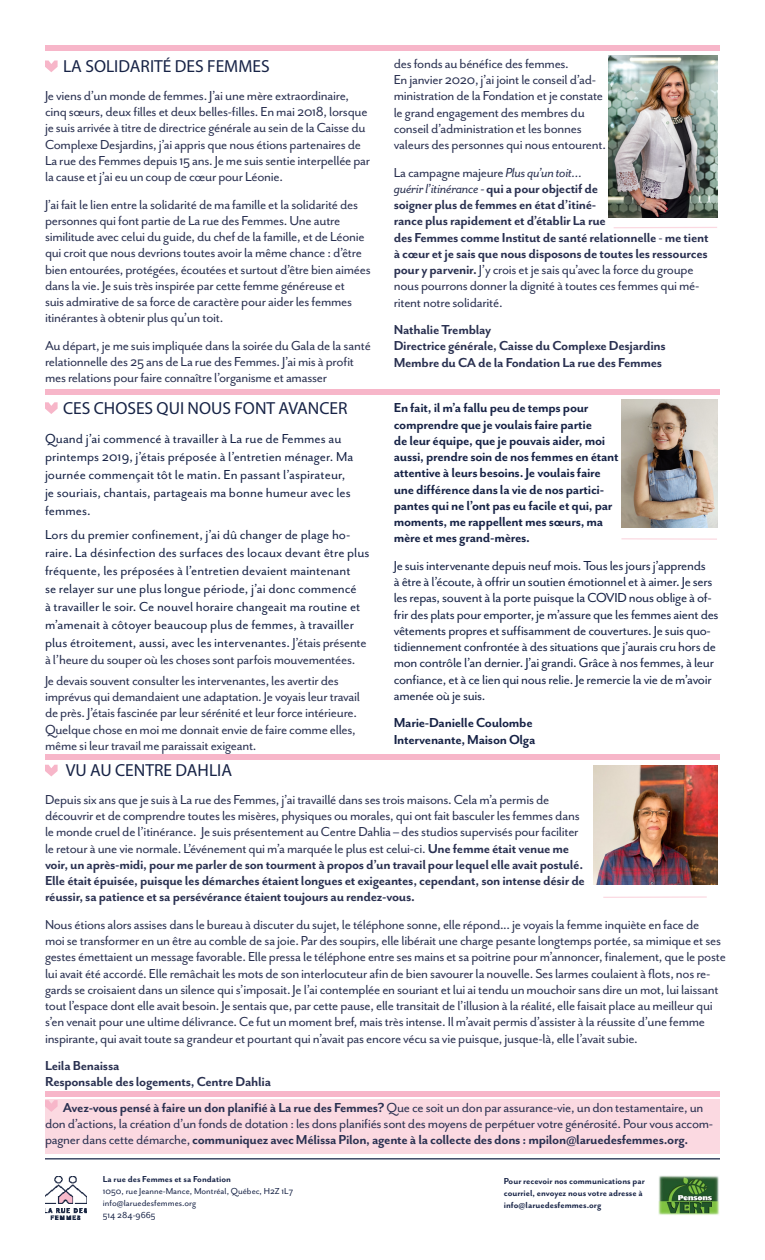
<style>
.page{position:relative;width:765px;height:1260px;background:#fff}
.page>*{position:absolute;margin:0;border:0;box-sizing:border-box;transform-origin:0 0}
.Titre{font:17.5px "Myriad Pro";color:#172346}
.Texte_courant_1{font:15px/16.2px "Mr Eaves San OT";letter-spacing:-.02em;color:#2a3151}
.Texte_courant_1_-_Bo{font:15px/16.2px "Mr Eaves San OT";letter-spacing:-.02em;color:#2a3151}
.Texte_courant_1-2{font:15px/18px "Mr Eaves San OT";color:#172346}
.Texte_courant_1_-_Bo-2{font:700 15px/16.2px "Mr Eaves San OT";letter-spacing:-.02em;color:#2a3151}
.Texte_courant_1-3{font:15px/16.2px "Mr Eaves San OT";letter-spacing:-.02em;color:#172346}
.Texte_courant_1-4{font:700 15px/16.2px "Mr Eaves San OT";letter-spacing:-.02em;color:#172346}
.Titre-2{font:15px/16.2px "Mr Eaves San OT";letter-spacing:-.02em;color:#2a3151}
.Texte_courant_1-5{font:700 15px "Mr Eaves San OT";letter-spacing:-.02em;color:#2a3151}
.t1{font:700 10px/12px "Mr Eaves San OT";color:#172346}
.t2{font:10px/12px "Mr Eaves San OT";color:#172346}
.s1{color:#2a3151}
.s2{font-weight:400}
.s3{font-weight:400;font-style:italic}
.s4{font-weight:700}
</style>
<div class="page">
<hr style="left:45px;top:1158px;width:675px;height:1px;background:#172346">
<img style="left:659px;top:1176px;width:60px;height:39px">
<img style="left:45px;top:1176px;width:41px;height:43px">
<div style="left:45px;top:389px;width:675px;height:5px;background:#f7b6c9"></div>
<div style="left:45px;top:45px;width:675px;height:6px;background:#f7b6c9"></div>
<svg style="left:45px;top:61px;width:13px;height:11px"></svg>
<svg style="left:45px;top:402px;width:13px;height:12px"></svg>
<div style="left:45px;top:754px;width:675px;height:6px;background:#f7b6c9"></div>
<svg style="left:45px;top:765px;width:13px;height:11px"></svg>
<hr style="left:603px;top:896px;width:104px;height:2px;background:#fbd9e1">
<img style="left:622px;top:400px;width:95px;height:127px">
<img style="left:609px;top:55px;width:108px;height:163px">
<hr style="left:621px;top:538px;width:96px;height:2px;background:#fbd9e1">
<hr style="left:614px;top:227px;width:103px;height:1px;background:#fbd9e1">
<div style="left:45px;top:1091px;width:675px;height:6px;background:#f7b6c9"></div>
<div style="left:45px;top:1099px;width:675px;height:55px;background:#fbd9e1"></div>
<svg style="left:45px;top:1100px;width:13px;height:12px"></svg>
<img style="left:593px;top:765px;width:124px;height:120px">
<p class="Titre" style="left:63px;top:56px;width:208px">LA SOLIDARITÉ DES FEMMES</p>
<p class="Texte_courant_1_-_Bo" style="left:45px;top:87px;width:327px">Je viens d’un monde de femmes. J’ai une mère extraordinaire, cinq sœurs, deux filles et deux belles-filles. En mai 2018, lorsque je suis arrivée à titre de directrice générale au sein de la Caisse du Complexe Desjardins, j’ai appris que nous étions partenaires de La rue des Femmes depuis 15 ans. Je me suis sentie interpellée par la cause et j’ai eu un coup de cœur pour Léonie.</p>
<p class="Texte_courant_1_-_Bo" style="left:45px;top:196px;width:327px">J’ai fait le lien entre la solidarité de ma famille et la solidarité des personnes qui font partie de La rue des Femmes. Une autre similitude avec celui du guide, du chef de la famille, et de Léonie qui croit que nous devrions toutes avoir la même chance : d’être bien entourées, protégées, écoutées et surtout d’être bien aimées dans la vie. Je suis très inspirée par cette femme généreuse et<br>suis admirative de sa force de caractère pour aider les femmes itinérantes à obtenir plus qu’un toit.</p>
<p class="Texte_courant_1_-_Bo" style="left:45px;top:337px;width:327px">Au départ, je me suis impliquée dans la soirée du Gala de la santé relationnelle des 25 ans de La rue des Femmes. J’ai mis à profit mes relations pour faire connaître l’organisme et amasser</p>
<p class="Titre" style="left:63px;top:397px;width:286px">CES CHOSES QUI NOUS FONT AVANCER</p>
<p class="Texte_courant_1-2" style="left:45px;top:430px;width:310px">Quand j’ai commencé à travailler à La rue de Femmes au printemps 2019, j’étais préposée à l’entretien ménager. Ma journée commençait tôt le matin. En passant l’aspirateur, je souriais, chantais, partageais ma bonne humeur avec les femmes.</p>
<p class="Texte_courant_1-2" style="left:45px;top:526px;width:326px">Lors du premier confinement, j’ai dû changer de plage ho&shy;raire. La désinfection des surfaces des locaux devant être plus fréquente, les préposées à l’entretien devaient maintenant<br>se relayer sur une plus longue période, j’ai donc commencé<br>à travailler le soir. Ce nouvel horaire changeait ma routine et m’amenait à côtoyer beaucoup plus de femmes, à travailler plus étroitement, aussi, avec les intervenantes. <span class="s1">J’étais présente</span></p>
<p class="Texte_courant_1" style="left:45px;top:651px;width:312px">à l’heure du souper où les choses sont parfois mouvementées.</p>
<p class="Texte_courant_1" style="left:45px;top:672px;width:317px">Je devais souvent consulter les intervenantes, les avertir des imprévus qui demandaient une adaptation. Je voyais leur travail de près. J’étais fascinée par leur sérénité et leur force intérieure.<br>Quelque chose en moi me donnait envie de faire comme elles, même si leur travail me paraissait exigeant.</p>
<p class="Texte_courant_1_-_Bo" style="left:394px;top:56px;width:214px">des fonds au bénéfice des femmes.<br>En janvier 2020, j’ai joint le conseil d’ad&shy;ministration de la Fondation et je constate le grand engagement des membres du conseil d’administration et les bonnes valeurs des personnes qui nous entourent.</p>
<p class="Texte_courant_1_-_Bo-2" style="left:394px;top:164px;width:316px"><span class="s2">La campagne majeure</span> <span class="s3">Plus qu’un toit…<br>guérir l’itinérance -</span> qui a pour objectif de<br>soigner plus de femmes en état d’itiné-<br>rance plus rapidement et d’établir La rue<br>des Femmes comme Institut de santé relationnelle <span class="s2">-</span> me tient à cœur et je sais que nous disposons de toutes les ressources pour y parvenir. <span class="s2">J’y crois et je sais qu’avec la force du groupe nous pourrons donner la dignité à toutes ces femmes qui mé&shy;ritent notre solidarité.</span></p>
<p class="Texte_courant_1_-_Bo-2" style="left:394px;top:322px;width:99px">Nathalie Tremblay</p>
<p class="Texte_courant_1_-_Bo-2" style="left:394px;top:338px;width:274px">Directrice générale, Caisse du Complexe Desjardins</p>
<p class="Texte_courant_1_-_Bo-2" style="left:394px;top:354px;width:270px">Membre du CA de la Fondation La rue des Femmes</p>
<p class="Texte_courant_1-4" style="left:394px;top:400px;width:227px">En fait, il m’a fallu peu de temps pour comprendre que je voulais faire partie<br>de leur équipe, que je pouvais aider, moi aussi, prendre soin de nos femmes en étant attentive à leurs besoins. Je voulais faire une différence dans la vie de nos partici&shy;pantes qui ne l’ont pas eu facile et qui, par moments, me rappellent mes sœurs, ma mère et mes grand-mères.</p>
<p class="Texte_courant_1-3" style="left:394px;top:558px;width:326px">Je suis intervenante depuis neuf mois. Tous les jours j’apprends<br>à être à l’écoute, à offrir un soutien émotionnel et à aimer. Je sers les repas, souvent à la porte puisque la COVID nous oblige à of&shy;frir des plats pour emporter, je m’assure que les femmes aient des vêtements propres et suffisamment de couvertures. Je suis quo&shy;tidiennement confrontée à des situations que j’aurais cru hors de mon contrôle l’an dernier. J’ai grandi. Grâce à nos femmes, à leur confiance, et à ce lien qui nous relie. Je remercie la vie de m’avoir amenée où je suis.</p>
<p class="Texte_courant_1-4" style="left:394px;top:715px;width:140px">Marie-Danielle Coulombe</p>
<p class="Texte_courant_1-4" style="left:394px;top:731px;width:143px">Intervenante, Maison Olga</p>
<p class="Titre" style="left:66px;top:760px;width:168px">VU AU CENTRE DAHLIA</p>
<p class="Texte_courant_1" style="left:45px;top:792px;width:542px">Depuis six ans que je suis à La rue des Femmes, j’ai travaillé dans ses trois maisons. Cela m’a permis de découvrir et de comprendre toutes les misères, physiques ou morales, qui ont fait basculer les femmes dans le monde cruel de l’itinérance. Je suis présentement au Centre Dahlia – des studios supervisés pour faciliter le retour à une vie normale. L’événement qui m’a marquée le plus est celui-ci. <span class="s4">Une femme était venue me voir, un après-midi, pour me parler de son tourment à propos d’un travail pour lequel elle avait postulé.<br>Elle était épuisée, puisque les démarches étaient longues et exigeantes, cependant, son intense désir de réussir, sa patience et sa persévérance étaient toujours au rendez-vous.</span></p>
<p class="Texte_courant_1" style="left:45px;top:917px;width:682px">Nous étions alors assises dans le bureau à discuter du sujet, le téléphone sonne, elle répond... je voyais la femme inquiète en face de<br>moi se transformer en un être au comble de sa joie. Par des soupirs, elle libérait une charge pesante longtemps portée, sa mimique et ses gestes émettaient un message favorable. Elle pressa le téléphone entre ses mains et sa poitrine pour m’annoncer, finalement, que le poste lui avait été accordé. Elle remâchait les mots de son interlocuteur afin de bien savourer la nouvelle. Ses larmes coulaient à flots, nos re&shy;gards se croisaient dans un silence qui s’imposait. Je l’ai contemplée en souriant et lui ai tendu un mouchoir sans dire un mot, lui laissant tout l’espace dont elle avait besoin. Je sentais que, par cette pause, elle transitait de l’illusion à la réalité, elle faisait place au meilleur qui s’en venait pour une ultime délivrance. Ce fut un moment bref, mais très intense. Il m’avait permis d’assister à la réussite d’une femme inspirante, qui avait toute sa grandeur et pourtant qui n’avait pas encore vécu sa vie puisque, jusque-là, elle l’avait subie.</p>
<p class="Texte_courant_1-5" style="left:45px;top:1058px;width:76px">Leila Benaissa</p>
<p class="Texte_courant_1-5" style="left:45px;top:1074px;width:228px">Responsable des logements, Centre Dahlia</p>
<p class="Titre-2" style="left:45px;top:1099px;width:670px;text-indent:18px"><span class="s4">Avez-vous pensé à faire un don planifié à La rue des Femmes?</span> Que ce soit un don par assurance-vie, un don testamentaire, un don d’actions, la création d’un fonds de dotation : les dons planifiés sont des moyens de perpétuer votre générosité. Pour vous accom&shy;pagner dans cette démarche, <span class="s4">communiquez avec Mélissa Pilon, agente à la collecte des dons : mpilon@laruedesfemmes.org.</span></p>
<p class="t1" style="left:103px;top:1174px;width:130px">La rue des Femmes et sa Fondation</p>
<p class="t2" style="left:103px;top:1186px;width:192px">1050, rue Jeanne-Mance, Montréal, Québec, H2Z 1L7 info@laruedesfemmes.org<br>514 284-9665</p>
<p class="t1" style="left:504px;top:1175px;width:143px">Pour recevoir nos communications par courriel, envoyez nous votre adresse à info@laruedesfemmes.org</p>
</div>
